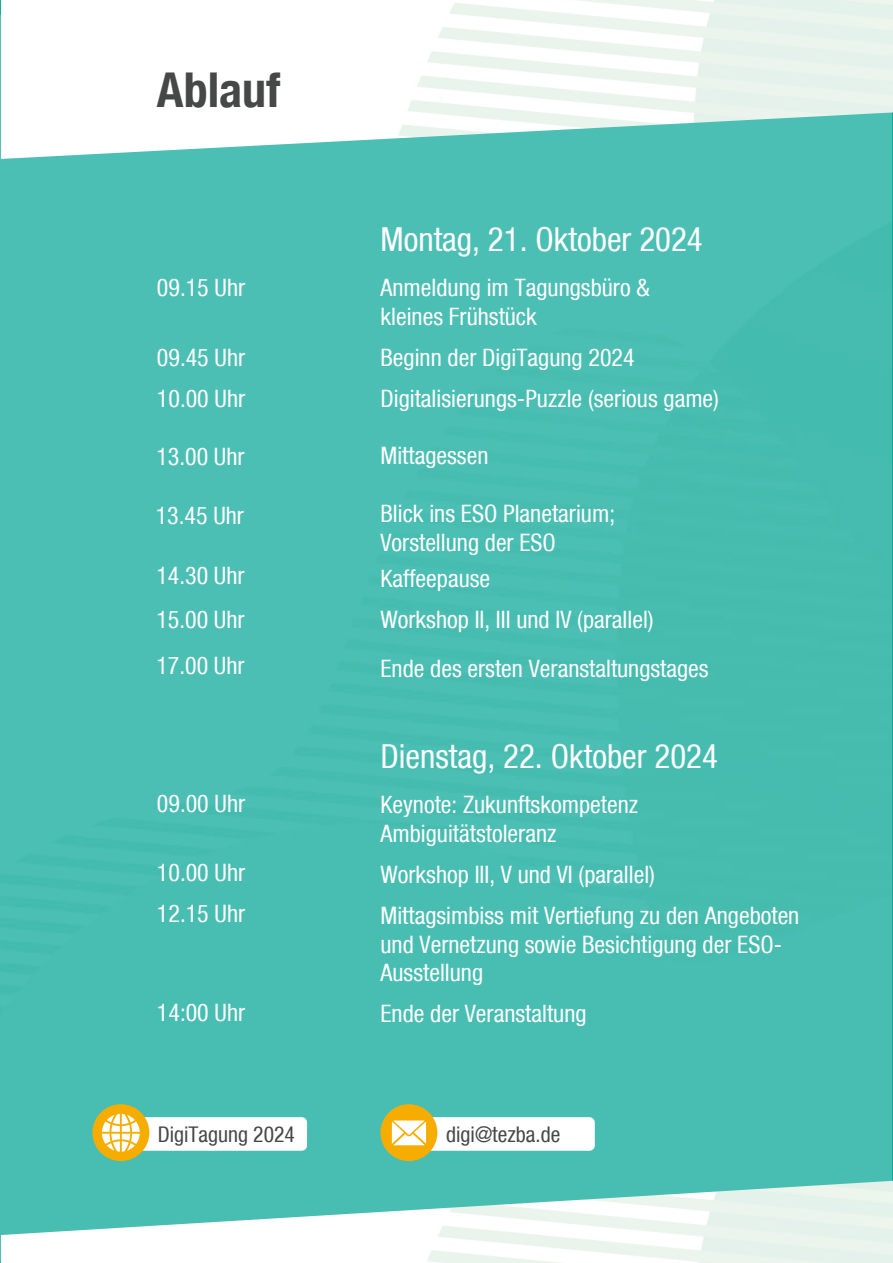
<style>
.page{position:relative;width:893px;height:1263px;background:#fff}
.page>*{position:absolute;margin:0;border:0;box-sizing:border-box;transform-origin:0 0}
.t1{font:700 condensed 48px "Bfz";color:#464847}
.t2{font:condensed 33px "Bfz";color:#fff}
.t3{font:condensed 24px/40.8px "Bfz";color:#fff}
.t4{font:condensed 21.6px "Bfz";color:#464847}
</style>
<div class="page">
<div style="left:0;top:16px;width:892px;height:1246px;background:#49beb2"></div>
<img style="left:1px;top:0;width:892px;height:159px">
<img style="left:1px;top:1181px;width:892px;height:82px">
<div style="left:408px;top:1117px;width:187px;height:34px;background:#fff"></div>
<div style="left:380px;top:1104px;width:57px;height:57px;background:#f7ad00;border-radius:50%"></div>
<svg style="left:392px;top:1120px;width:34px;height:25px"></svg>
<div style="left:120px;top:1117px;width:187px;height:34px;background:#fff"></div>
<div style="left:92px;top:1104px;width:57px;height:57px;background:#f7ad00;border-radius:50%"></div>
<svg style="left:102px;top:1114px;width:38px;height:38px"></svg>
<h1 class="t1" style="left:157px;top:61px;width:125px">Ablauf</h1>
<p class="t3" style="left:157px;top:267px;width:90px">09.15 Uhr</p>
<p class="t3" style="left:157px;top:337px;width:90px">09.45 Uhr<br>10.00 Uhr</p>
<p class="t3" style="left:156px;top:436px;width:90px">13.00 Uhr</p>
<p class="t3" style="left:156px;top:495px;width:90px">13.45 Uhr</p>
<p class="t3" style="left:156px;top:553px;width:90px;line-height:44.7px;text-align:justify">14.30 Uhr 15.00 Uhr 17.00 Uhr</p>
<p class="t3" style="left:157px;top:783px;width:90px">09.00 Uhr</p>
<p class="t3" style="left:157px;top:852px;width:90px">10.00 Uhr<br>12.15 Uhr</p>
<p class="t3" style="left:157px;top:991px;width:90px">14:00 Uhr</p>
<h2 class="t2" style="left:380px;top:220px;width:324px">Montag, 21. Oktober 2024</h2>
<p class="t3" style="left:380px;top:273px;width:271px;line-height:28.8px">Anmeldung im Tagungsbüro &amp; kleines Frühstück</p>
<p class="t3" style="left:380px;top:337px;width:340px">Beginn der DigiTagung 2024<br>Digitalisierungs-Puzzle (serious game)</p>
<p class="t3" style="left:380px;top:435px;width:109px">Mittagessen</p>
<p class="t3" style="left:380px;top:499px;width:236px;line-height:28.8px">Blick ins ESO Planetarium;<br>Vorstellung der ESO</p>
<p class="t3" style="left:380px;top:558px;width:275px">Kaffeepause<br>Workshop II, III und IV (parallel)</p>
<p class="t3" style="left:380px;top:647px;width:330px">Ende des ersten Veranstaltungstages</p>
<h2 class="t2" style="left:380px;top:737px;width:339px">Dienstag, 22. Oktober 2024</h2>
<p class="t3" style="left:380px;top:790px;width:259px;line-height:28.8px">Keynote: Zukunftskompetenz<br>Ambiguitätstoleranz</p>
<p class="t3" style="left:380px;top:854px;width:420px">Workshop III, V und VI (parallel)<br>Mittagsimbiss mit Vertiefung zu den Angeboten</p>
<p class="t3" style="left:380px;top:929px;width:403px;line-height:28.8px">und Vernetzung sowie Besichtigung der ESO-<br>Ausstellung</p>
<p class="t3" style="left:380px;top:993px;width:208px">Ende der Veranstaltung</p>
<p class="t4" style="left:158px;top:1122px;width:139px">DigiTagung 2024</p>
<p class="t4" style="left:446px;top:1122px;width:116px">digi@tezba.de</p>
</div>
